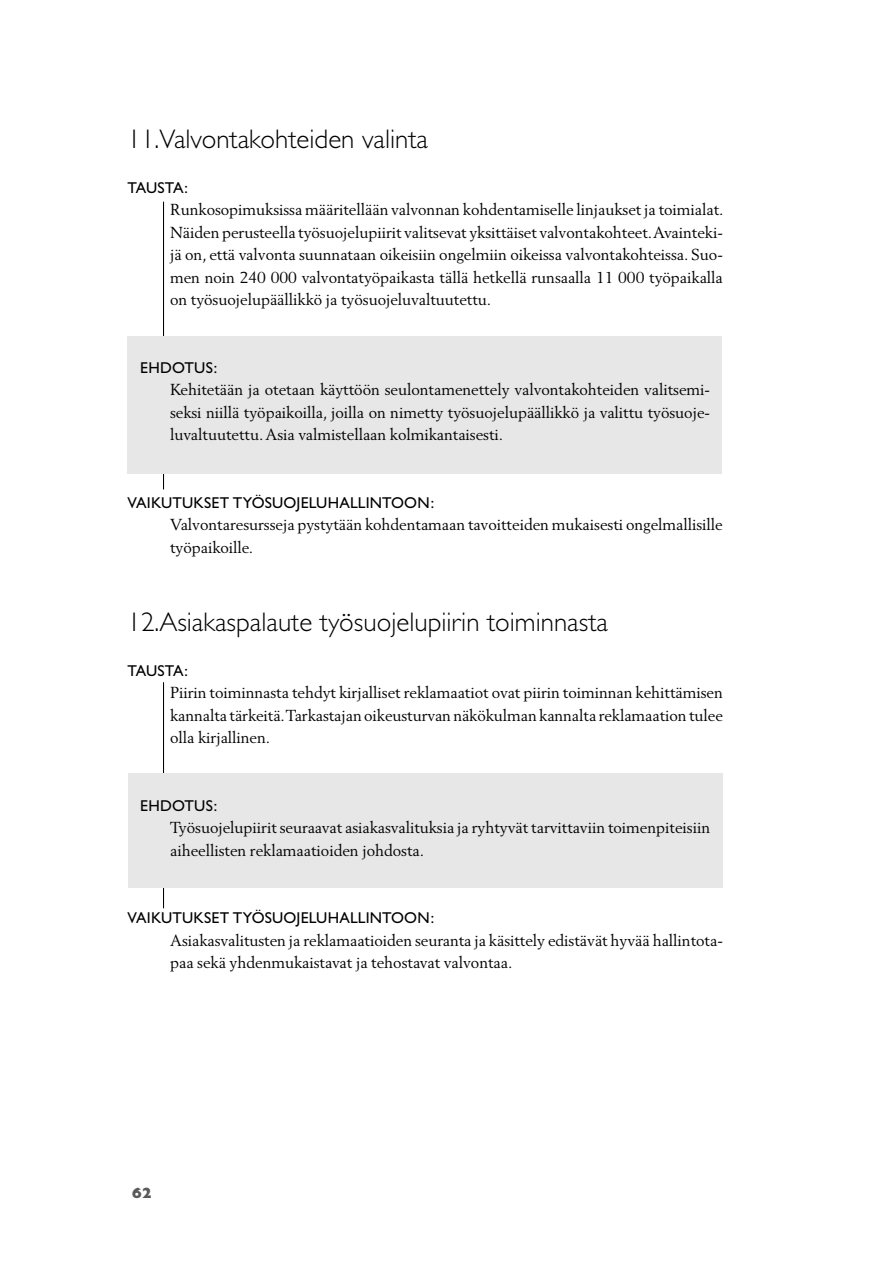
<style>
.page{position:relative;width:893px;height:1263px;background:#fff}
.page>*{position:absolute;margin:0;border:0;box-sizing:border-box;transform-origin:0 0}
.t1{font:300 27px "Gill Sans";color:#000}
.t2{font:15.75px/22.5px "Berling";letter-spacing:-.005em;color:#000;text-align:justify}
.t3{font:15.75px "Gill Sans";letter-spacing:.01em;color:#000}
.t4{font:800 15px "Gill Sans";color:#5a5a5a}
</style>
<div class="page">
<hr style="left:163px;top:682px;width:1px;height:226px;background:#000">
<hr style="left:163px;top:202px;width:1px;height:287px;background:#000">
<div style="left:129px;top:773px;width:594px;height:115px;background:#e7e7e7"></div>
<div style="left:128px;top:336px;width:594px;height:138px;background:#e7e7e7"></div>
<h1 class="t1" style="left:128px;top:129px;width:302px">11.Valvontakohteiden valinta</h1>
<p class="t3" style="left:128px;top:182px;width:62px">TAUSTA:</p>
<p class="t2" style="left:170px;top:200px;width:555px">Runkosopimuksissa määritellään valvonnan kohdentamiselle linjaukset ja toimialat.<br>Näiden perusteella työsuojelupiirit valitsevat yksittäiset valvontakohteet. Avainteki&shy;jä on, että valvonta suunnataan oikeisiin ongelmiin oikeissa valvontakohteissa. Suo&shy;men noin 240 000 valvontatyöpaikasta tällä hetkellä runsaalla 11 000 työpaikalla on työsuojelupäällikkö ja työsuojeluvaltuutettu.</p>
<p class="t3" style="left:140px;top:362px;width:78px">EHDOTUS:</p>
<p class="t2" style="left:170px;top:380px;width:541px">Kehitetään ja otetaan käyttöön seulontamenettely valvontakohteiden valitsemi&shy;seksi niillä työpaikoilla, joilla on nimetty työsuojelupäällikkö ja valittu työsuoje&shy;luvaltuutettu. Asia valmistellaan kolmikantaisesti.</p>
<p class="t3" style="left:128px;top:497px;width:308px">VAIKUTUKSET TYÖSUOJELUHALLINTOON:</p>
<p class="t2" style="left:170px;top:515px;width:554px">Valvontaresursseja pystytään kohdentamaan tavoitteiden mukaisesti ongelmallisille työpaikoille.</p>
<h1 class="t1" style="left:128px;top:612px;width:482px">12.Asiakaspalaute työsuojelupiirin toiminnasta</h1>
<p class="t3" style="left:128px;top:665px;width:62px">TAUSTA:</p>
<p class="t2" style="left:170px;top:683px;width:554px">Piirin toiminnasta tehdyt kirjalliset reklamaatiot ovat piirin toiminnan kehittämisen kannalta tärkeitä. Tarkastajan oikeusturvan näkökulman kannalta reklamaation tulee olla kirjallinen.</p>
<p class="t3" style="left:140px;top:800px;width:78px">EHDOTUS:</p>
<p class="t2" style="left:170px;top:818px;width:541px">Työsuojelupiirit seuraavat asiakasvalituksia ja ryhtyvät tarvittaviin toimenpiteisiin aiheellisten reklamaatioiden johdosta.</p>
<p class="t3" style="left:128px;top:913px;width:308px">VAIKUTUKSET TYÖSUOJELUHALLINTOON:</p>
<p class="t2" style="left:170px;top:930px;width:554px">Asiakasvalitusten ja reklamaatioiden seuranta ja käsittely edistävät hyvää hallintota&shy;paa sekä yhdenmukaistavat ja tehostavat valvontaa.</p>
<p class="t4" style="left:132px;top:1188px;width:22px">62</p>
</div>
